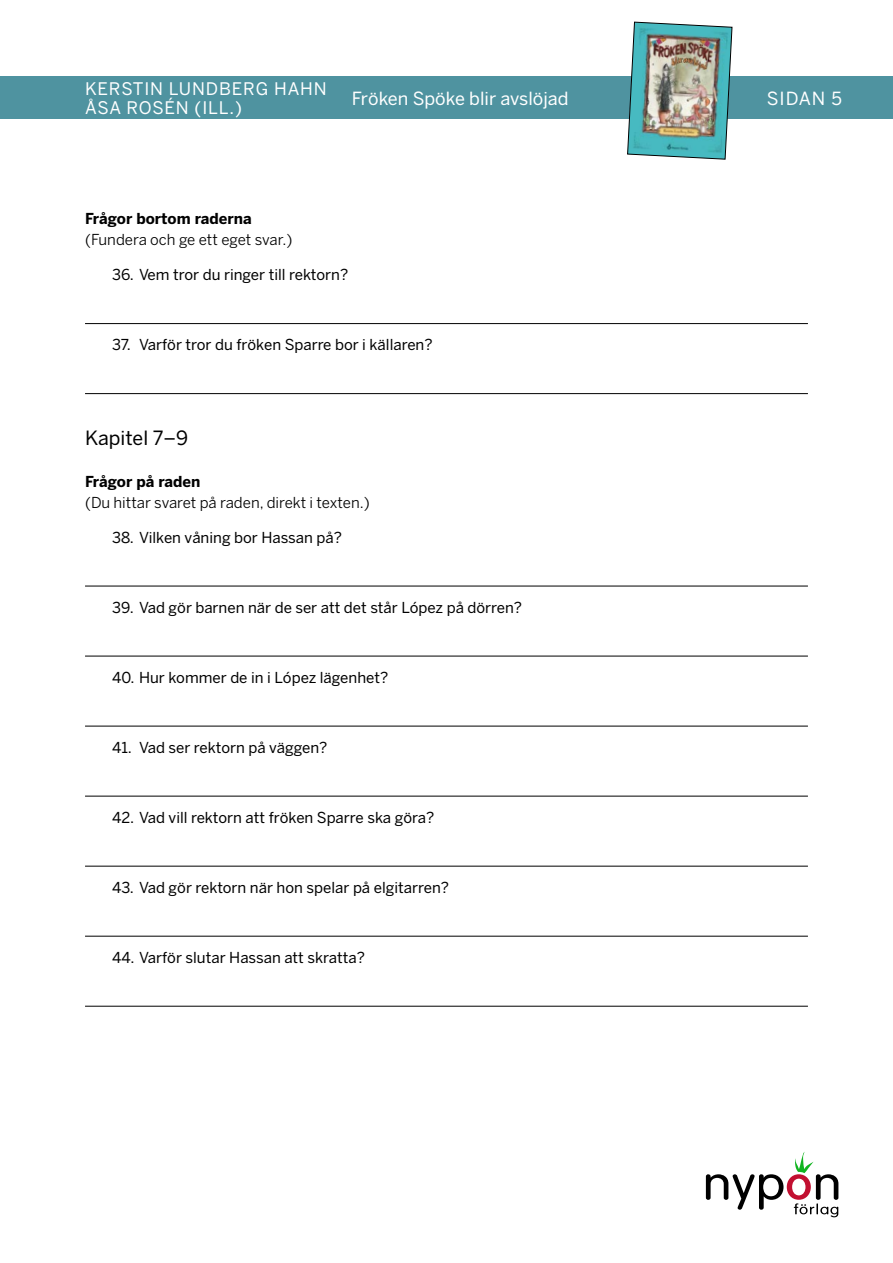
<style>
.page{position:relative;width:893px;height:1263px;background:#fff}
.page>*{position:absolute;margin:0;border:0;box-sizing:border-box;transform-origin:0 0}
.t1{font:19.5px "Benton Sans";color:#000}
.t2{font:18px "Benton Sans";color:#fff}
.t3{font:17.25px/18.3px "Benton Sans";letter-spacing:.05em;color:#fff}
.t4{font:15px "Benton Sans";color:#000}
.t5{font:15px "Benton Sans";color:#000}
.t6{font:700 15px "Benton Sans";color:#000}
</style>
<div class="page">
<div style="left:0;top:77px;width:893px;height:42px;background:#4f93a0"></div>
<img style="left:627px;top:21px;width:106px;height:139px">
<svg style="left:706px;top:1152px;width:132px;height:65px"></svg>
<hr style="left:85px;top:323px;width:723px;height:1px;background:#000">
<hr style="left:85px;top:393px;width:723px;height:1px;background:#000">
<hr style="left:85px;top:586px;width:723px;height:1px;background:#000">
<hr style="left:85px;top:656px;width:723px;height:1px;background:#000">
<hr style="left:85px;top:726px;width:723px;height:1px;background:#000">
<hr style="left:85px;top:796px;width:723px;height:1px;background:#000">
<hr style="left:85px;top:866px;width:723px;height:1px;background:#000">
<hr style="left:85px;top:936px;width:723px;height:1px;background:#000">
<hr style="left:85px;top:1006px;width:723px;height:1px;background:#000">
<p class="t3" style="left:85px;top:80px;width:243px">KERSTIN LUNDBERG HAHN<br>ÅSA ROSÉN (ILL.)</p>
<p class="t2" style="left:352px;top:88px;width:218px">Fröken Spöke blir avslöjad</p>
<p class="t2" style="left:767px;top:88px;width:77px">SIDAN 5</p>
<p class="t6" style="left:85px;top:210px;width:168px">Frågor bortom raderna</p>
<p class="t5" style="left:85px;top:231px;width:209px">(Fundera och ge ett eget svar.)</p>
<p class="t4" style="left:112px;top:266px;width:238px">36. Vem tror du ringer till rektorn?</p>
<p class="t4" style="left:112px;top:336px;width:322px">37. Varför tror du fröken Sparre bor i källaren?</p>
<h1 class="t1" style="left:85px;top:426px;width:105px">Kapitel 7–9</h1>
<p class="t6" style="left:85px;top:473px;width:117px">Frågor på raden</p>
<p class="t5" style="left:85px;top:493px;width:286px">(Du hittar svaret på raden, direkt i texten.)</p>
<p class="t4" style="left:112px;top:529px;width:231px">38. Vilken våning bor Hassan på?</p>
<p class="t4" style="left:112px;top:599px;width:412px">39. Vad gör barnen när de ser att det står López på dörren?</p>
<p class="t4" style="left:112px;top:669px;width:278px">40. Hur kommer de in i López lägenhet?</p>
<p class="t4" style="left:112px;top:739px;width:217px">41. Vad ser rektorn på väggen?</p>
<p class="t4" style="left:112px;top:809px;width:324px">42. Vad vill rektorn att fröken Sparre ska göra?</p>
<p class="t4" style="left:112px;top:879px;width:339px">43. Vad gör rektorn när hon spelar på elgitarren?</p>
<p class="t4" style="left:112px;top:949px;width:255px">44. Varför slutar Hassan att skratta?</p>
</div>
